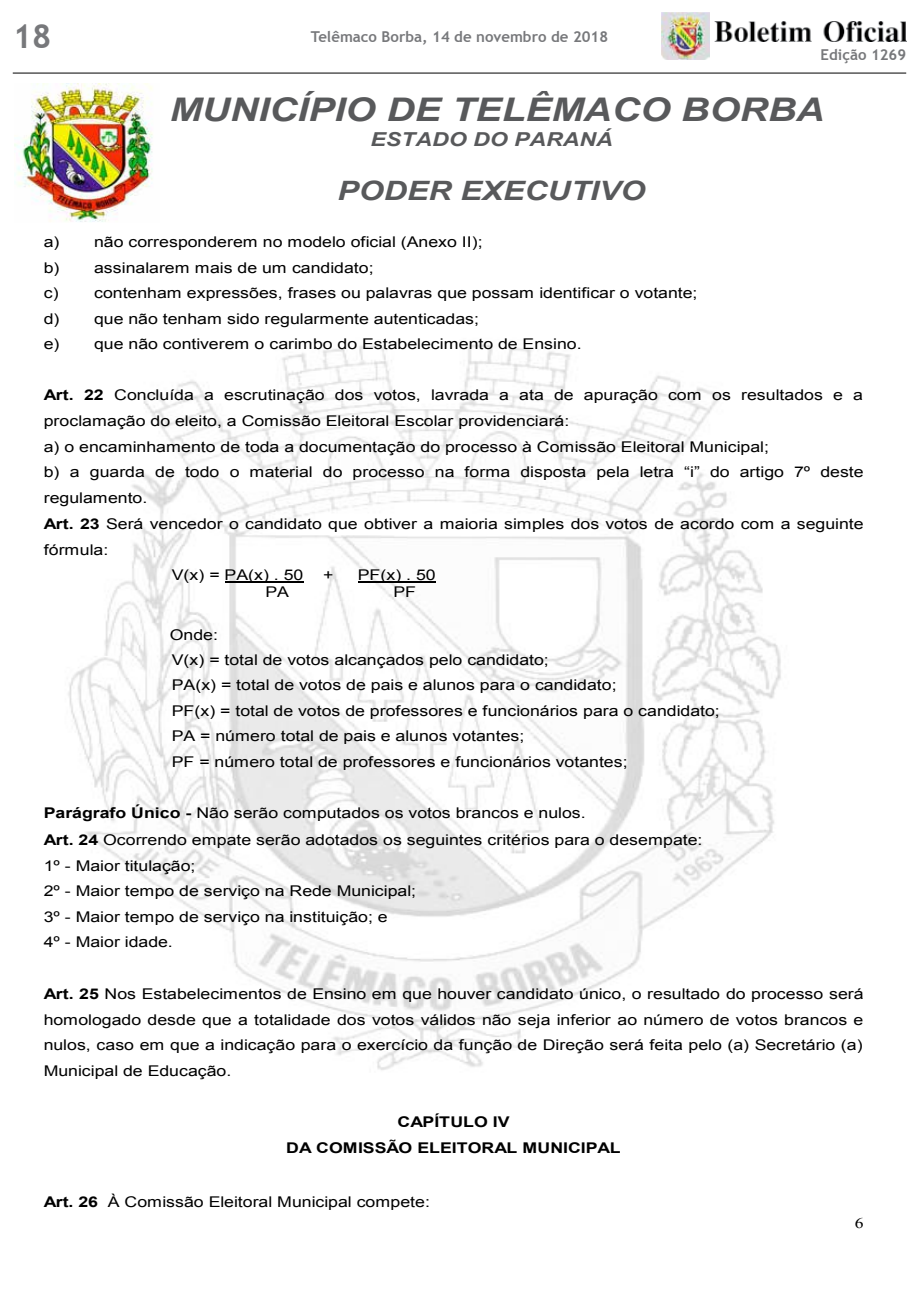
<style>
.page{position:relative;width:919px;height:1289px;background:#fff}
.page>*{position:absolute;margin:0;border:0;box-sizing:border-box;transform-origin:0 0}
.t1{font:700 33px "Trebuchet MS";color:#77787b}
.t2{font:italic 700 32.55px "Arial";color:#58595b;scale:1.2 1}
.t3{font:italic 700 26.7px "Arial";color:#58595b;scale:1.2 1}
.t4{font:italic 700 19.2px "Arial";color:#58595b;scale:1.2 1}
.t5{font:700 15px "Trebuchet MS";color:#77787b}
.t6{font:14.7px/25.5px "Arial";color:#000;scale:1.2 1}
.t7{font:700 14.7px/26.5px "Arial";color:#000;text-align:center;scale:1.2 1}
.t8{font:14.7px "Times New Roman";color:#000;scale:1.2 1}
.s1{font-weight:700}
.s2{font-style:inherit}
</style>
<div class="page">
<img style="left:662px;top:13px;width:47px;height:47px">
<img style="left:714px;top:21px;width:192px;height:21px">
<hr style="left:13px;top:73px;width:893px;height:1px;background:#000">
<img style="left:14px;top:83px;width:139px;height:139px">
<img style="left:68px;top:344px;width:713px;height:726px">
<hr style="left:224px;top:582px;width:79px;height:1px;background:#000">
<hr style="left:358px;top:582px;width:78px;height:1px;background:#000">
<h1 class="t1" style="left:13px;top:16px;width:40px">18</h1>
<p class="t5" style="left:311px;top:27px;width:299px">Telêmaco Borba, 14 de novembro de 2018</p>
<p class="t5" style="left:820px;top:45px;width:87px">Edição 1269</p>
<h2 class="t2" style="left:170px;top:88px;width:547px">MUNICÍPIO DE TELÊMACO BORBA</h2>
<h3 class="t4" style="left:370px;top:126px;width:203px">ESTADO DO PARANÁ</h3>
<h3 class="t3" style="left:337px;top:173px;width:258px">PODER EXECUTIVO</h3>
<p class="t6" style="left:44px;top:229px;width:367px">a) não corresponderem no modelo oficial (Anexo II); b) assinalarem mais de um candidato;<br>c)</p>
<p class="t6" style="left:44px;top:280px;width:546px;text-indent:50px">contenham expressões, frases ou palavras que possam identificar o votante; d) que não tenham sido regularmente autenticadas;<br>e) que não contiverem o carimbo do Estabelecimento de Ensino.</p>
<p class="t6" style="left:44px;top:382px;width:684px"><span class="s1">Art. 22</span> Concluída a escrutinação dos votos, lavrada a ata de apuração com os resultados e a</p>
<p class="t6" style="left:44px;top:408px;width:439px">proclamação do eleito, a Comissão Eleitoral Escolar providenciará:</p>
<p class="t6" style="left:44px;top:434px;width:605px">a) o encaminhamento de toda a documentação do processo à Comissão Eleitoral Municipal;</p>
<p class="t6" style="left:44px;top:459px;width:684px">b) a guarda de todo o material do processo <span class="s2">na forma disposta pela letra “i” do artigo 7</span>º deste</p>
<p class="t6" style="left:44px;top:485px;width:88px">regulamento.</p>
<p class="t6" style="left:44px;top:511px;width:684px"><span class="s1">Art. 23</span> Será vencedor o candidato que obtiver a maioria simples dos votos de acordo com a seguinte</p>
<p class="t6" style="left:44px;top:537px;width:55px">fórmula:</p>
<p class="t6" style="left:172px;top:562px;width:111px">V(x) = PA(x) . 50</p>
<p class="t6" style="left:323px;top:562px;width:10px">+</p>
<p class="t6" style="left:358px;top:562px;width:66px">PF(x) . 50</p>
<p class="t6" style="left:265px;top:579px;width:21px">PA</p>
<p class="t6" style="left:393px;top:579px;width:20px">PF</p>
<p class="t6" style="left:170px;top:621px;width:460px">Onde:<br>V(x) = total de votos alcançados pelo candidato;<br>PA(x) = total de votos de pais e alunos para o candidato;<br>PF(x) = total de votos de professores e funcionários para o candidato; PA = número total de pais e alunos votantes;<br>PF = número total de professores e funcionários votantes;</p>
<p class="t6" style="left:44px;top:800px;width:550px"><span class="s1">Parágrafo Único -</span> Não serão computados os votos brancos e nulos.<br><span class="s1">Art. 24</span> Ocorrendo empate serão adotados os seguintes critérios para o desempate:<br>1º - Maior titulação;<br>2º - Maior tempo de serviço na Rede Municipal;<br>3º - Maior tempo de serviço na instituição; e<br>4º - Maior idade.</p>
<p class="t6" style="left:44px;top:980px;width:684px;text-align:justify"><span class="s1">Art. 25</span> Nos Estabelecimentos de Ensino em que houver candidato único, o resultado do processo será homologado desde que a totalidade dos votos válidos não seja inferior ao número de votos brancos e nulos, caso em que a indicação para o exercício da função de Direção será feita pelo (a) Secretário (a)<br>Municipal de Educação.</p>
<p class="t7" style="left:286px;top:1108px;width:280px">CAPÍTULO IV<br>DA COMISSÃO ELEITORAL MUNICIPAL</p>
<p class="t6" style="left:44px;top:1188px;width:323px"><span class="s1">Art. 26</span> À Comissão Eleitoral Municipal compete:</p>
<p class="t8" style="left:854px;top:1213px;width:9px">6</p>
</div>
